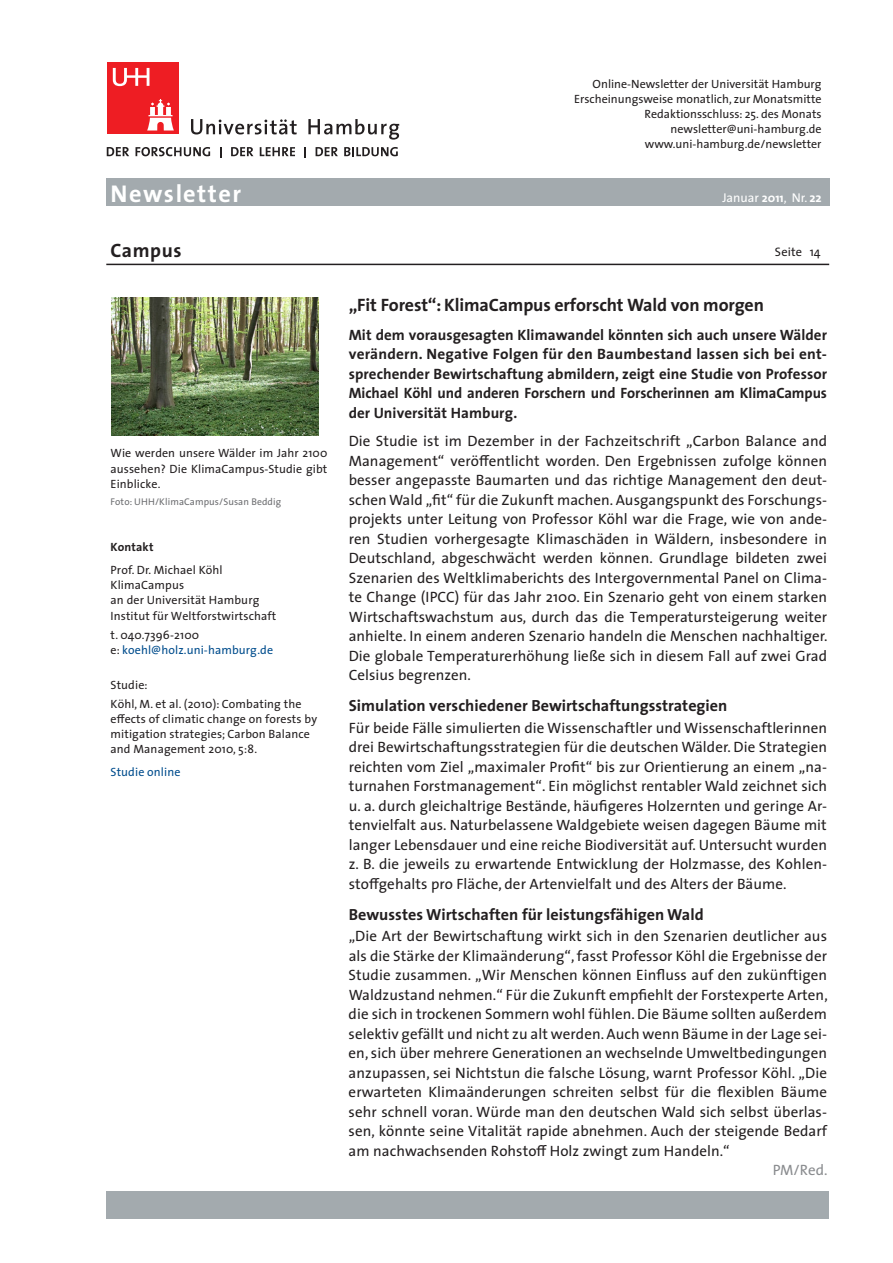
<style>
.page{position:relative;width:893px;height:1263px;background:#fff}
.page>*{position:absolute;margin:0;border:0;box-sizing:border-box;transform-origin:0 0}
.t1{font:700 24.3px "The Sans";letter-spacing:.06em;color:#fff}
.t2{font:700 19.5px "The Sans";letter-spacing:.03em;color:#231f20}
.t3{font:700 18px "The Sans";letter-spacing:-.01em;color:#231f20}
.t4{font:700 16.2px "The Sans";color:#231f20}
.t5{font:15px/19.5px "The Sans";letter-spacing:.005em;color:#231f20}
.t6{font:700 15px/19.5px "The Sans";letter-spacing:.005em;color:#231f20}
.t7{font:15px "The Sans";color:#8a8c8f}
.t8{font:12.75px "The Sans";color:#fff}
.t9{font:12.3px "The Sans";letter-spacing:.01em;color:#231f20}
.t10{font:12px/15px "The Sans";letter-spacing:.01em;color:#231f20}
.t11{font:12px/15px "The Sans";letter-spacing:.01em;color:#004d8d}
.t12{font:700 12px "The Sans";letter-spacing:.01em;color:#231f20}
.t13{font:9.75px "The Sans";letter-spacing:.01em;color:#6c6d70}
.s1{font-weight:700;font-size:12.3px}
.s2{font-weight:700}
.s3{color:#231f20}
</style>
<div class="page">
<svg style="left:191px;top:119px;width:106px;height:15px"></svg>
<svg style="left:308px;top:119px;width:91px;height:21px"></svg>
<div style="left:107px;top:63px;width:72px;height:71px;background:#ee1d23"></div>
<svg style="left:147px;top:99px;width:27px;height:31px"></svg>
<svg style="left:113px;top:68px;width:36px;height:18px"></svg>
<svg style="left:107px;top:147px;width:22px;height:9px"></svg>
<svg style="left:136px;top:147px;width:74px;height:9px"></svg>
<svg style="left:231px;top:147px;width:22px;height:9px"></svg>
<svg style="left:260px;top:147px;width:35px;height:9px"></svg>
<svg style="left:316px;top:147px;width:22px;height:9px"></svg>
<svg style="left:344px;top:147px;width:54px;height:9px"></svg>
<div style="left:106px;top:179px;width:723px;height:27px;background:#a3aaae"></div>
<div style="left:106px;top:1191px;width:723px;height:27px;background:#a3aaae"></div>
<hr style="left:106px;top:264px;width:723px;height:1px;background:#231f20">
<img style="left:112px;top:298px;width:207px;height:138px">
<p class="t10" style="left:574px;top:76px;width:249px;text-align:right">Online-Newsletter der Universität Hamburg Erscheinungsweise monatlich, zur Monatsmitte Redaktionsschluss: 25. des Monats newsletter@uni-hamburg.de www.uni-hamburg.de/newsletter</p>
<h1 class="t1" style="left:111px;top:173px;width:132px">Newsletter</h1>
<p class="t8" style="left:722px;top:187px;width:101px">Januar <span class="s1">2011</span>, Nr. <span class="s2">22</span></p>
<h2 class="t2" style="left:111px;top:234px;width:72px">Campus</h2>
<p class="t10" style="left:111px;top:445px;width:218px;line-height:15.8px;text-align:justify">Wie werden unsere Wälder im Jahr 2100 aussehen? Die KlimaCampus-Studie gibt Einblicke.</p>
<p class="t13" style="left:111px;top:493px;width:172px">Foto: UHH/KlimaCampus/Susan Beddig</p>
<p class="t12" style="left:111px;top:537px;width:44px">Kontakt</p>
<p class="t10" style="left:111px;top:562px;width:167px">Prof. Dr. Michael Köhl<br>KlimaCampus<br>an der Universität Hamburg<br>Institut für Weltforstwirtschaft</p>
<p class="t11" style="left:111px;top:627px;width:164px"><span class="s3">t. 040.7396-2100<br>e:</span> koehl@holz.uni-hamburg.de</p>
<p class="t10" style="left:111px;top:674px;width:192px;line-height:19.5px">Studie:<br>Köhl, M. et al. (2010): Combating the</p>
<p class="t10" style="left:111px;top:711px;width:208px">efects of climatic change on forests by mitigation strategies; Carbon Balance and Management 2010, 5:8.</p>
<p class="t11" style="left:111px;top:764px;width:72px">Studie online</p>
<p class="t9" style="left:775px;top:242px;width:29px">Seite</p>
<p class="t9" style="left:810px;top:242px;width:12px">14</p>
<p class="t3" style="left:349px;top:290px;width:417px">„Fit Forest“: KlimaCampus erforscht Wald von morgen</p>
<p class="t6" style="left:349px;top:324px;width:480px">Mit dem vorausgesagten Klimawandel könnten sich auch unsere Wälder verändern. Negative Folgen für den Baumbestand lassen sich bei ent-- sprechender Bewirtschaftung abmildern, zeigt eine Studie von Professor Michael Köhl und anderen Forschern und Forscherinnen am KlimaCampus der Universität Hamburg.</p>
<p class="t5" style="left:349px;top:431px;width:480px">Die Studie ist im Dezember in der Fachzeitschrift „Carbon Balance and Management“ veröf-f-entlicht worden. Den Ergebnissen zufolge können besser angepasste Baumarten und das richtige Management den deut&shy;schen Wald „fit“ für die Zukunft machen. Ausgangspunkt des Forschungs&shy;projekts unter Leitung von Professor Köhl war die Frage, wie von ande&shy;ren Studien vorhergesagte Klimaschäden in Wäldern, insbesondere in Deutschland, abgeschwächt werden können. Grundlage bildeten zwei Szenarien des Weltklimaberichts des Intergovernmental Panel on Clima&shy;te Change (IPCC) für das Jahr 2100. Ein Szenario geht von einem starken Wirtschaftswachstum aus, durch das die Temperatursteigerung weiter anhielte. In einem anderen Szenario handeln die Menschen nachhaltiger.<br>Die globale Temperaturerhöhung ließe sich in diesem Fall auf zwei Grad Celsius begrenzen.</p>
<p class="t4" style="left:349px;top:692px;width:380px">Simulation verschiedener Bewirtschaftungsstrategien</p>
<p class="t5" style="left:349px;top:717px;width:480px;text-align:justify">Für beide Fälle simulierten die Wissenschaftler und Wissenschaftlerinnen drei Bewirtschaftungsstrategien für die deutschen Wälder. Die Strategien reichten vom Ziel „maximaler Profit“ bis zur Orientierung an einem „na&shy;turnahen Forstmanagement“. Ein möglichst rentabler Wald zeichnet sich u. a. durch gleichaltrige Bestände, häufigeres Holzernten und geringe Ar&shy;tenvielfalt aus. Naturbelassene Waldgebiete weisen dagegen Bäume mit langer Lebensdauer und eine reiche Biodiversität auf. Untersucht wurden z. B. die jeweils zu erwartende Entwicklung der Holzmasse, des Kohlen&shy;stoff-gehalts pro Fläche, der Artenvielfalt und des Alters der Bäume.</p>
<p class="t4" style="left:349px;top:900px;width:356px">Bewusstes Wirtschaften für leistungsfähigen Wald</p>
<p class="t5" style="left:349px;top:926px;width:481px">„Die Art der Bewirtschaftung wirkt sich in den Szenarien deutlicher aus als die Stärke der Klimaänderung“, fasst Professor Köhl die Ergebnisse der Studie zusammen. „Wir Menschen können Ein-fl uss auf den zukünftigen Waldzustand nehmen.“ Für die Zukunft empfiehlt der Forstexperte Arten, die sich in trockenen Sommern wohl fühlen. Die Bäume sollten außerdem selektiv gefällt und nicht zu alt werden. Auch wenn Bäume in der Lage sei&shy;en, sich über mehrere Generationen an wechselnde Umweltbedingungen anzupassen, sei Nichtstun die falsche Lösung, warnt Professor Köhl. „Die erwarteten Klimaänderungen schreiten selbst für die flexiblen Bäume sehr schnell voran. Würde man den deutschen Wald sich selbst überlas&shy;sen, könnte seine Vitalität rapide abnehmen. Auch der steigende Bedarf am nachwachsenden Rohstoff Holz zwingt zum Handeln.“</p>
<p class="t7" style="left:773px;top:1158px;width:56px">PM/Red.</p>
</div>
